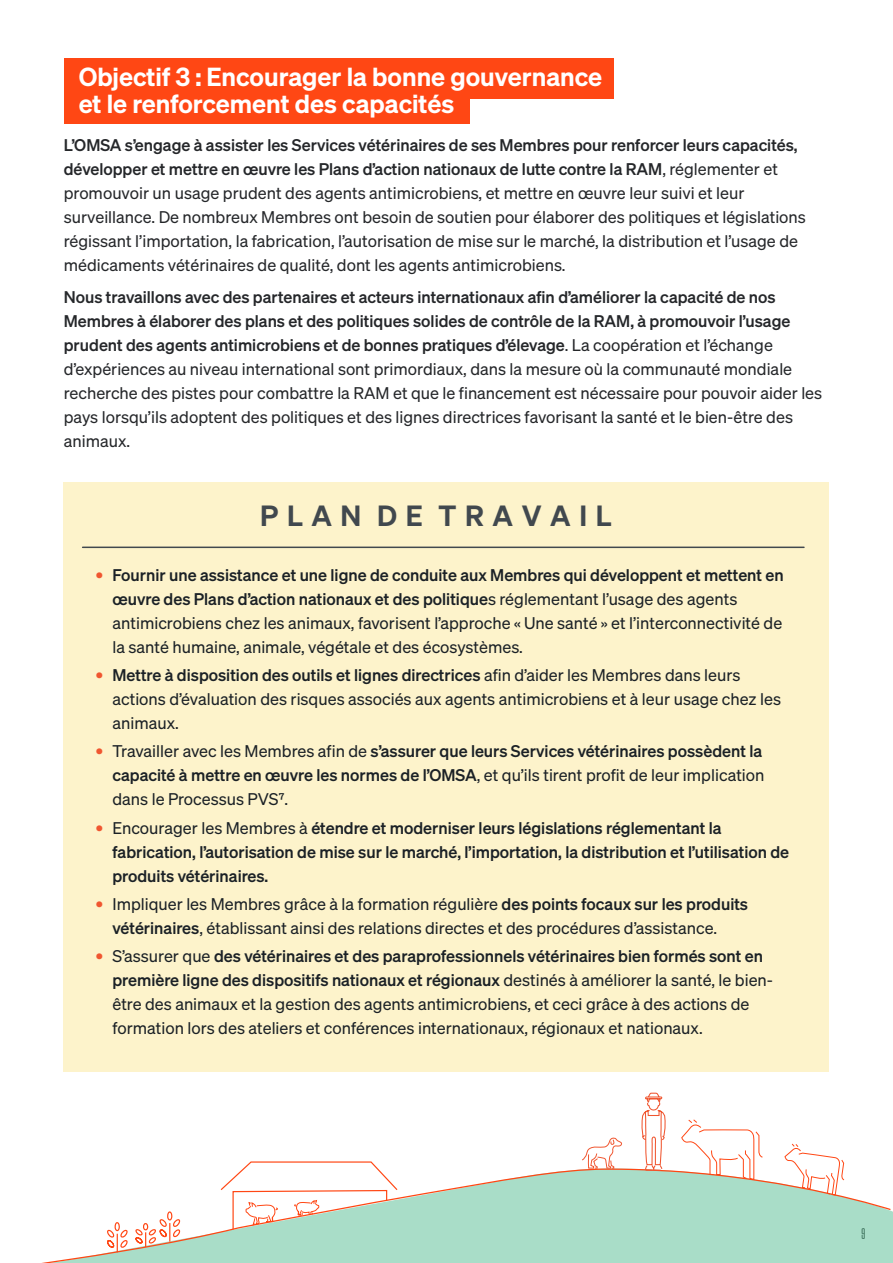
<style>
.page{position:relative;width:893px;height:1263px;background:#fff}
.page>*{position:absolute;margin:0;border:0;box-sizing:border-box;transform-origin:0 0}
.t1{font:600 28.5px "Sohne";color:#41484e}
.t2{font:600 25.5px/27px "Sohne";color:#fff}
.t3{font:16.5px/24px "Sohne Buch";color:#1b2126}
.corps_de_texte{font:16.5px/24px "Sohne Buch";color:#25272a}
.t4{font:16.5px/24px "Sohne Kraftig";color:#1b2126}
.t5{font:15px "Sohne Schmal Buch";color:#231f20}
.s1{font-family:"Sohne Kraftig"}
.s2{font-size:19.5px;color:#f05630}
.s3{font-family:"Sohne Buch";font-size:19.5px;color:#f05630}
.s4{font-family:"Sohne Buch"}
</style>
<div class="page">
<div style="left:64px;top:58px;width:550px;height:40px;background:#ff4714"></div>
<div style="left:64px;top:83px;width:405px;height:40px;background:#ff4714"></div>
<svg style="left:42px;top:1168px;width:850px;height:95px"></svg>
<div style="left:64px;top:482px;width:765px;height:589px;background:#fdf3cb"></div>
<hr style="left:83px;top:547px;width:721px;height:1px;background:#41484e">
<svg style="left:681px;top:1119px;width:83px;height:61px"></svg>
<svg style="left:784px;top:1143px;width:61px;height:53px"></svg>
<svg style="left:106px;top:1220px;width:22px;height:33px"></svg>
<svg style="left:135px;top:1210px;width:46px;height:38px"></svg>
<svg style="left:219px;top:1161px;width:180px;height:70px"></svg>
<svg style="left:640px;top:1092px;width:26px;height:85px"></svg>
<svg style="left:581px;top:1137px;width:41px;height:32px"></svg>
<p class="t2" style="left:79px;top:62px;width:525px">Objectif 3 : Encourager la bonne gouvernance et le renforcement des capacités</p>
<p class="corps_de_texte" style="left:64px;top:133px;width:744px"><span class="s1">L’OMSA s’engage à assister les Services vétérinaires de ses Membres pour renforcer leurs capacités, développer et mettre en œuvre les Plans d’action nationaux de lutte contre la RAM</span>, réglementer et promouvoir un usage prudent des agents antimicrobiens, et mettre en œuvre leur suivi et leur surveillance. De nombreux Membres ont besoin de soutien pour élaborer des politiques et législations régissant l’importation, la fabrication, l’autorisation de mise sur le marché, la distribution et l’usage de médicaments vétérinaires de qualité, dont les agents antimicrobiens.</p>
<p class="corps_de_texte" style="left:64px;top:285px;width:760px"><span class="s1">Nous travaillons avec des partenaires et acteurs internationaux afin d’améliorer la capacité de nos Membres à élaborer des plans et des politiques solides de contrôle de la RAM, à promouvoir l’usage prudent des agents antimicrobiens et de bonnes pratiques d’élevage</span>. La coopération et l’échange d’expériences au niveau international sont primordiaux, dans la mesure où la communauté mondiale recherche des pistes pour combattre la RAM et que le financement est nécessaire pour pouvoir aider les pays lorsqu’ils adoptent des politiques et des lignes directrices favorisant la santé et le bien-être des animaux.</p>
<p class="t1" style="left:260px;top:498px;width:353px">P L A N D E T R A V A I L</p>
<p class="t3" style="left:112px;top:563px;width:673px;text-indent:-17px"><span class="s2">•</span> <span class="s1">Fournir une assistance et une ligne de conduite aux Membres qui développent et mettent en œuvre des Plans d’action nationaux et des politique</span>s réglementant l’usage des agents antimicrobiens chez les animaux, favorisent l’approche « Une santé » et l’interconnectivité de la santé humaine, animale, végétale et des écosystèmes.</p>
<p class="t3" style="left:112px;top:663px;width:670px;text-indent:-17px"><span class="s2">•</span> <span class="s1">Mettre à disposition des outils et lignes directrices</span> afin d’aider les Membres dans leurs actions d’évaluation des risques associés aux agents antimicrobiens et à leur usage chez les animaux.</p>
<p class="t3" style="left:112px;top:739px;width:654px;text-indent:-17px"><span class="s2">•</span> Travailler avec les Membres afin de <span class="s1">s’assurer que leurs Services vétérinaires possèdent la capacité à mettre en œuvre les normes de l’OMSA</span>, et qu’ils tirent profit de leur implication dans le Processus PVS⁷.</p>
<p class="t4" style="left:112px;top:815px;width:678px;text-indent:-17px"><span class="s3">•</span> <span class="s4">Encourager les Membres à</span> étendre et moderniser leurs législations réglementant la fabrication, l’autorisation de mise sur le marché, l’importation, la distribution et l’utilisation de produits vétérinaires.</p>
<p class="t3" style="left:112px;top:892px;width:637px;text-indent:-17px"><span class="s2">•</span> Impliquer les Membres grâce à la formation régulière <span class="s1">des points focaux sur les produits vétérinaires</span>, établissant ainsi des relations directes et des procédures d’assistance.</p>
<p class="t3" style="left:112px;top:944px;width:662px;text-indent:-17px"><span class="s2">•</span> S’assurer que <span class="s1">des vétérinaires et des paraprofessionnels vétérinaires bien formés sont en première ligne des dispositifs nationaux et régionaux</span> destinés à améliorer la santé, le bien&shy;être des animaux et la gestion des agents antimicrobiens, et ceci grâce à des actions de formation lors des ateliers et conférences internationaux, régionaux et nationaux.</p>
<p class="t5" style="left:861px;top:1226px;width:5px">9</p>
</div>
